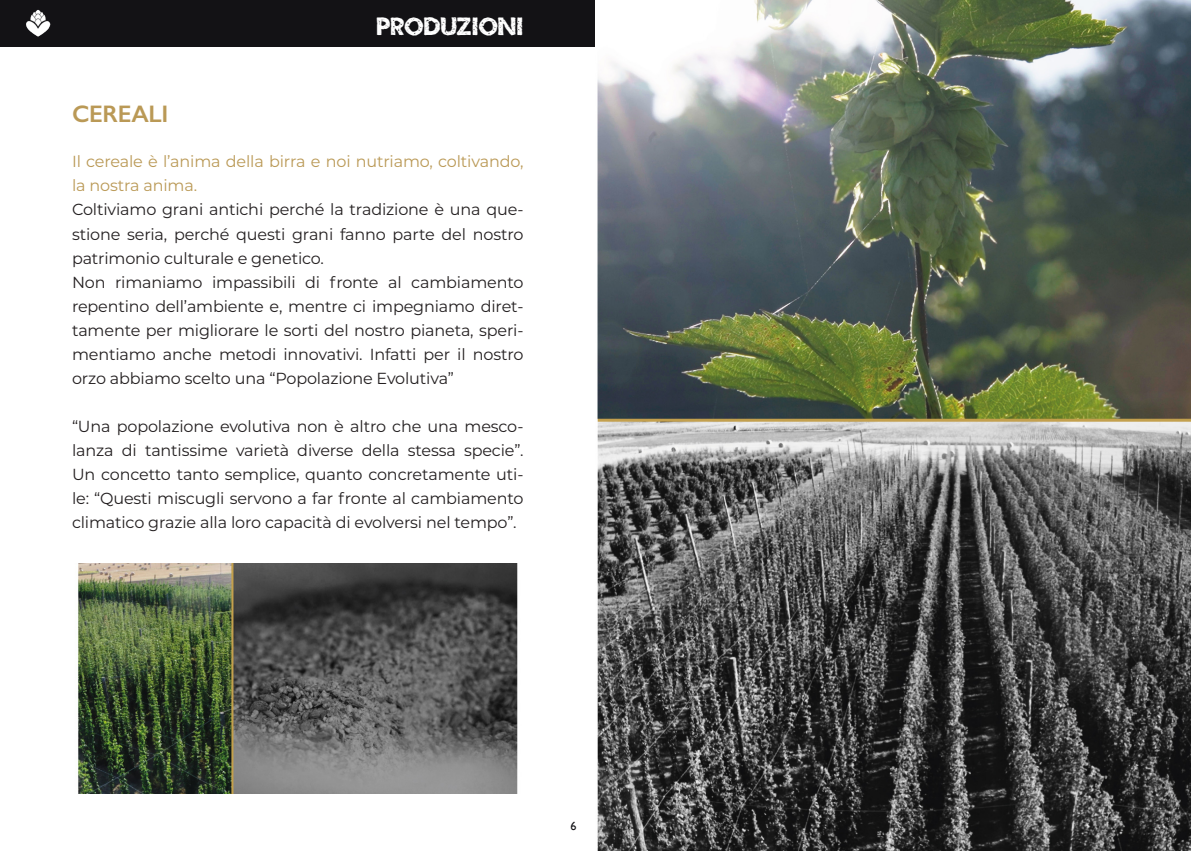
<style>
.page{position:relative;width:1191px;height:851px;background:#fff}
.page>*{position:absolute;margin:0;border:0;box-sizing:border-box;transform-origin:0 0}
.t1{font:28px "Umbrage";color:#fff}
.t2{font:600 24px "Gill Sans";letter-spacing:-.01em;color:#ba9956}
.t3{font:16px/24px "Montserrat";letter-spacing:-.01em;color:#231f20;text-align:justify}
.t4{font:16px/24px "Montserrat";letter-spacing:-.01em;color:#ba9956}
.t5{font:12px "Gill Sans";color:#131215}
</style>
<div class="page">
<div style="left:0;top:0;width:1191px;height:47px;background:#131215"></div>
<img style="left:26px;top:10px;width:24px;height:27px">
<img style="left:78px;top:563px;width:440px;height:230px">
<img style="left:595px;top:0;width:596px;height:850px">
<p class="t1" style="left:376px;top:10px;width:148px">PRODUZIONI</p>
<p class="t2" style="left:72px;top:99px;width:98px">CEREALI</p>
<p class="t4" style="left:72px;top:149px;width:453px">Il cereale è l’anima della birra e noi nutriamo, coltivando, la nostra anima.</p>
<p class="t3" style="left:72px;top:197px;width:453px">Coltiviamo grani antichi perché la tradizione è una que&shy;stione seria, perché questi grani fanno parte del nostro patrimonio culturale e genetico.</p>
<p class="t3" style="left:72px;top:269px;width:453px">Non rimaniamo impassibili di fronte al cambiamento repentino dell’ambiente e, mentre ci impegniamo diret&shy;tamente per migliorare le sorti del nostro pianeta, speri&shy;mentiamo anche metodi innovativi. Infatti per il nostro orzo abbiamo scelto una “Popolazione Evolutiva”</p>
<p class="t3" style="left:72px;top:413px;width:453px">“Una popolazione evolutiva non è altro che una mesco&shy;lanza di tantissime varietà diverse della stessa specie”.<br>Un concetto tanto semplice, quanto concretamente uti&shy;le: “Questi miscugli servono a far fronte al cambiamento climatico grazie alla loro capacità di evolversi nel tempo”.</p>
<p class="t5" style="left:570px;top:818px;width:7px">6</p>
</div>
